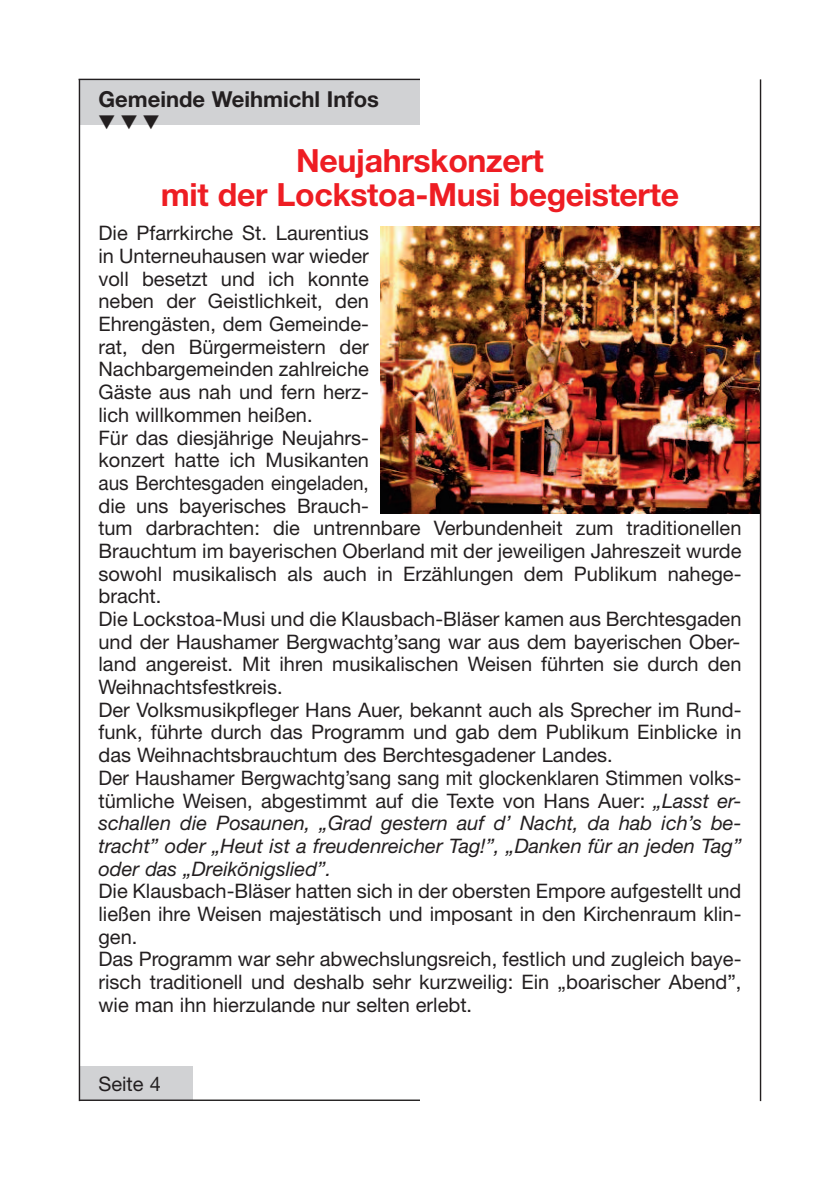
<style>
.page{position:relative;width:840px;height:1191px;background:#fff}
.page>*{position:absolute;margin:0;border:0;box-sizing:border-box;transform-origin:0 0}
.t1{font:700 32px/34px "Helvetica Neue";letter-spacing:-.01em;color:#ee1d23;text-align:center}
.t2{font:700 22px "Helvetica Neue";color:#231f20}
.t3{font:20px/22.6px "Helvetica Neue";color:#231f20}
.s1{font-style:italic}
</style>
<div class="page">
<div style="left:79px;top:79px;width:341px;height:46px;background:#d1d2d4"></div>
<div style="left:79px;top:1066px;width:114px;height:34px;background:#d1d2d4"></div>
<hr style="left:79px;top:79px;width:1px;height:1022px;background:#231f20">
<hr style="left:79px;top:79px;width:341px;height:1px;background:#231f20">
<hr style="left:79px;top:1099px;width:341px;height:2px;background:#231f20">
<img style="left:380px;top:227px;width:379px;height:286px">
<hr style="left:759px;top:79px;width:1px;height:1022px;background:#231f20">
<p class="t2" style="left:98px;top:91px;width:282px">Gemeinde Weihmichl Infos</p>
<h1 class="t1" style="left:161px;top:147px;width:519px">Neujahrskonzert<br>mit der Lockstoa-Musi begeisterte</h1>
<p class="t3" style="left:98px;top:224px;width:644px">Die Pfarrkirche St. Laurentius<br>in Unterneuhausen war wieder<br>voll besetzt und ich konnte<br>neben der Geistlichkeit, den<br>Ehrengästen, dem Gemeinde-<br>rat, den Bürgermeistern der<br>Nachbargemeinden zahlreiche<br>Gäste aus nah und fern herz-<br>lich willkommen heißen.<br>Für das diesjährige Neujahrs-<br>konzert hatte ich Musikanten<br>aus Berchtesgaden eingeladen,<br>die uns bayerisches Brauch-<br>tum darbrachten: die untrennbare Verbundenheit zum traditionellen Brauchtum im bayerischen Oberland mit der jeweiligen Jahreszeit wurde sowohl musikalisch als auch in Erzählungen dem Publikum nahege&shy;bracht.<br>Die Lockstoa-Musi und die Klausbach-Bläser kamen aus Berchtesgaden und der Haushamer Bergwachtg’sang war aus dem bayerischen Ober&shy;land angereist. Mit ihren musikalischen Weisen führten sie durch den Weihnachtsfestkreis.<br>Der Volksmusikpfleger Hans Auer, bekannt auch als Sprecher im Rund&shy;funk, führte durch das Programm und gab dem Publikum Einblicke in das Weihnachtsbrauchtum des Berchtesgadener Landes.<br>Der Haushamer Bergwachtg’sang sang mit glockenklaren Stimmen volks&shy;tümliche Weisen, abgestimmt auf die Texte von Hans Auer: <span class="s1">„Lasst er&shy;schallen die Posaunen, „Grad gestern auf d’ Nacht, da hab ich’s be&shy;tracht” oder „Heut ist a freudenreicher Tag!”, „Danken für an jeden Tag” oder das „Dreikönigslied”.</span></p>
<p class="t3" style="left:98px;top:881px;width:644px">Die Klausbach-Bläser hatten sich in der obersten Empore aufgestellt und ließen ihre Weisen majestätisch und imposant in den Kirchenraum klin&shy;gen.<br>Das Programm war sehr abwechslungsreich, festlich und zugleich baye&shy;risch traditionell und deshalb sehr kurzweilig: Ein „boarischer Abend”, wie man ihn hierzulande nur selten erlebt.</p>
<p class="t3" style="left:98px;top:1074px;width:64px">Seite 4</p>
</div>
